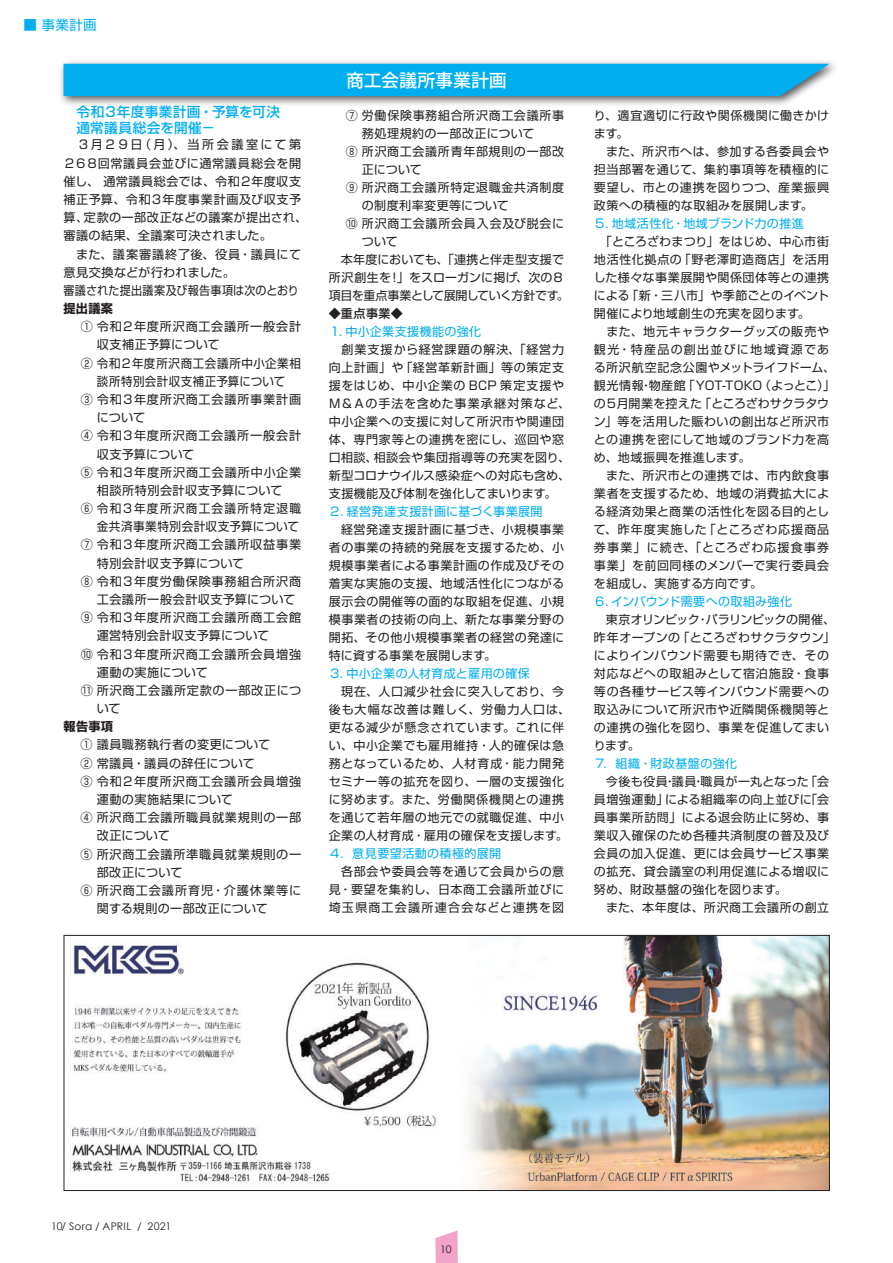
<style>
.page{position:relative;width:893px;height:1263px;background:#fff}
.page>*{position:absolute;margin:0;border:0;box-sizing:border-box;transform-origin:0 0}
.t1{font:500 18px "Koz Go Pr 6 N";letter-spacing:-.005em;color:#fff}
.t2{font:500 13.65px/15.1px "Shin Go Pro";letter-spacing:.02em;color:#00aeef}
.t3{font:13.5px "Shin Go Pro";color:#00aeef}
.t4{font:12.15px/18.1px "Shin Go Pro";letter-spacing:.05em;color:#231f20}
.t5{font:12.15px "Shin Go Pro";letter-spacing:.025em;color:#231f20}
.t6{font:12.15px "Shin Go Pro";letter-spacing:.03em;color:#231f20}
.t7{font:12.15px "Shin Go Pro";letter-spacing:.02em;color:#231f20}
.t8{font:12.15px "Shin Go Pro";letter-spacing:.015em;color:#231f20}
.t9{font:12.15px "Shin Go Pro";letter-spacing:.11em;color:#231f20}
.t10{font:12.15px "Shin Go Pro";letter-spacing:.05em;color:#231f20;scale:.96 1}
.t11{font:12.15px "Shin Go Pro";letter-spacing:.075em;color:#231f20}
.t12{font:12.15px "Shin Go Pro";letter-spacing:.03em;color:#231f20;scale:.95 1}
.t13{font:12.15px "Shin Go Pro";letter-spacing:.01em;color:#231f20}
.t14{font:700 12.15px "Shin Go Pro";letter-spacing:.03em;color:#231f20}
.t15{font:12px/18px "Shin Go Pro";letter-spacing:.04em;color:#231f20}
.t16{font:12px "Shin Go Pro";letter-spacing:.035em;color:#00aeef}
.t17{font:12px "Shin Go Pro";letter-spacing:.06em;color:#231f20}
.t18{font:12px "Shin Go Pro";letter-spacing:-.035em;color:#231f20}
.t19{font:12px "Shin Go Pro";letter-spacing:.015em;color:#231f20}
.t20{font:12px "Shin Go Pro";letter-spacing:.01em;color:#231f20}
.t21{font:500 12px "Shin Go Pro";color:#231f20}
.t22{font:10.5px "Century Gothic";letter-spacing:.02em;color:#231f20}
.s1{font-size:12.15px}
</style>
<div class="page">
<svg style="left:435px;top:1230px;width:23px;height:33px"></svg>
<div style="left:58px;top:59px;width:781px;height:48px;background:#231f20;opacity:.75"></div>
<div style="left:64px;top:64px;width:765px;height:32px;background:#00aeef"></div>
<img style="left:70px;top:937px;width:758px;height:252px">
<div style="left:64px;top:935px;width:766px;height:256px;border:1px solid #231f20"></div>
<p class="t3" style="left:23px;top:14px;width:75px">■ 事業計画</p>
<p class="t2" style="left:76px;top:103px;width:205px">令和３年度事業計画・予算を可決通常議員総会を開催－</p>
<p class="t4" style="left:64px;top:134px;width:245px">　３月２９日（月）、当所会議室にて第<br>２６８回常議員会並びに通常議員総会を開催し、 通常議員総会では、令和２年度収支補正予算、令和３年度事業計画及び収支予算、定款の一部改正などの議案が提出され、審議の結果、全議案可決されました。<br>　また、議案審議終了後、役員・議員にて意見交換などが行われました。<br>審議された提出議案及び報告事項は次のとおり</p>
<p class="t14" style="left:64px;top:299px;width:51px">提出議案</p>
<p class="t4" style="left:81px;top:316px;width:222px">① 令和２年度所沢商工会議所一般会計</p>
<p class="t8" style="left:97px;top:335px;width:124px">収支補正予算について</p>
<p class="t4" style="left:81px;top:352px;width:222px">② 令和２年度所沢商工会議所中小企業相</p>
<p class="t12" style="left:97px;top:371px;width:200px">談所特別会計収支補正予算について</p>
<p class="t4" style="left:81px;top:389px;width:222px">③ 令和３年度所沢商工会議所事業計画</p>
<p class="t4" style="left:97px;top:407px;width:50px">について</p>
<p class="t4" style="left:81px;top:425px;width:222px">④ 令和３年度所沢商工会議所一般会計</p>
<p class="t13" style="left:97px;top:444px;width:99px">収支予算について</p>
<p class="t4" style="left:81px;top:462px;width:222px">⑤ 令和３年度所沢商工会議所中小企業</p>
<p class="t5" style="left:97px;top:480px;width:187px">相談所特別会計収支予算について</p>
<p class="t9" style="left:81px;top:498px;width:222px">⑥ 令和３年度所沢商工会議所特定退職</p>
<p class="t10" style="left:97px;top:517px;width:212px">金共済事業特別会計収支予算について</p>
<p class="t4" style="left:81px;top:534px;width:222px">⑦ 令和３年度所沢商工会議所収益事業</p>
<p class="t8" style="left:97px;top:553px;width:149px">特別会計収支予算について</p>
<p class="t4" style="left:81px;top:571px;width:222px">⑧ 令和３年度労働保険事務組合所沢商</p>
<p class="t4" style="left:97px;top:589px;width:200px">工会議所一般会計収支予算について</p>
<p class="t4" style="left:81px;top:607px;width:222px">⑨ 令和３年度所沢商工会議所商工会館</p>
<p class="t7" style="left:97px;top:626px;width:174px">運営特別会計収支予算について</p>
<p class="t4" style="left:81px;top:643px;width:222px">⑩ 令和３年度所沢商工会議所会員増強</p>
<p class="t7" style="left:97px;top:662px;width:112px">運動の実施について</p>
<p class="t4" style="left:81px;top:680px;width:222px">⑪ 所沢商工会議所定款の一部改正につ</p>
<p class="t4" style="left:97px;top:698px;width:25px">いて</p>
<p class="t14" style="left:64px;top:717px;width:51px">報告事項</p>
<p class="t6" style="left:81px;top:735px;width:191px">① 議員職務執行者の変更について</p>
<p class="t5" style="left:81px;top:753px;width:176px">② 常議員・議員の辞任について</p>
<p class="t4" style="left:81px;top:771px;width:222px">③ 令和２年度所沢商工会議所会員増強</p>
<p class="t6" style="left:97px;top:789px;width:138px">運動の実施結果について</p>
<p class="t4" style="left:81px;top:807px;width:222px">④ 所沢商工会議所職員就業規則の一部</p>
<p class="t4" style="left:97px;top:825px;width:75px">改正について</p>
<p class="t4" style="left:81px;top:843px;width:222px">⑤ 所沢商工会議所準職員就業規則の一</p>
<p class="t13" style="left:97px;top:862px;width:87px">部改正について</p>
<p class="t11" style="left:81px;top:880px;width:222px">⑥ 所沢商工会議所育児・介護休業等に</p>
<p class="t15" style="left:97px;top:898px;width:173px"><span class="s1">関す</span>る規則の一部改正について</p>
<h1 class="t1" style="left:346px;top:70px;width:162px">商工会議所事業計画</h1>
<p class="t15" style="left:346px;top:105px;width:220px">⑦ 労働保険事務組合所沢商工会議所事</p>
<p class="t15" style="left:362px;top:123px;width:174px">務処理規約の一部改正について</p>
<p class="t17" style="left:346px;top:142px;width:220px">⑧ 所沢商工会議所青年部規則の一部改</p>
<p class="t15" style="left:362px;top:159px;width:61px">正について</p>
<p class="t17" style="left:346px;top:178px;width:220px">⑨ 所沢商工会議所特定退職金共済制度</p>
<p class="t15" style="left:362px;top:195px;width:149px">の制度利率変更等について</p>
<p class="t15" style="left:346px;top:213px;width:220px">⑩ 所沢商工会議所会員入会及び脱会に</p>
<p class="t15" style="left:362px;top:231px;width:37px">ついて</p>
<p class="t19" style="left:329px;top:250px;width:237px">　本年度においても、「連携と伴走型支援で</p>
<p class="t20" style="left:329px;top:268px;width:237px">所沢創生を！」をスローガンに掲げ、次の８</p>
<p class="t18" style="left:329px;top:286px;width:241px">項目を重点事業として展開していく方針です。</p>
<p class="t21" style="left:329px;top:304px;width:75px">◆重点事業◆</p>
<p class="t16" style="left:329px;top:322px;width:154px">１. 中小企業支援機能の強化</p>
<p class="t15" style="left:329px;top:339px;width:243px">　創業支援から経営課題の解決、「経営力向上計画」や「経営革新計画」等の策定支援をはじめ、中小企業の BCP 策定支援や<br>Ｍ＆Ａの手法を含めた事業承継対策など、中小企業への支援に対して所沢市や関連団体、専門家等との連携を密にし、巡回や窓口相談、相談会や集団指導等の充実を図り、新型コロナウイルス感染症への対応も含め、支援機能及び体制を強化してまいります。</p>
<p class="t16" style="left:329px;top:502px;width:215px">２. 経営発達支援計画に基づく事業展開</p>
<p class="t15" style="left:329px;top:519px;width:237px;text-align:justify">　経営発達支援計画に基づき、小規模事業者の事業の持続的発展を支援するため、小規模事業者による事業計画の作成及びその着実な実施の支援、地域活性化につながる展示会の開催等の面的な取組を促進、小規模事業者の技術の向上、新たな事業分野の開拓、その他小規模事業者の経営の発達に特に資する事業を展開します。</p>
<p class="t16" style="left:329px;top:664px;width:202px">３. 中小企業の人材育成と雇用の確保</p>
<p class="t15" style="left:329px;top:681px;width:243px">　現在、人口減少社会に突入しており、今後も大幅な改善は難しく、労働力人口は、更なる減少が懸念されています。これに伴い、中小企業でも雇用維持・人的確保は急務となっているため、人材育成・能力開発セミナー等の拡充を図り、一層の支援強化に努めます。また、労働関係機関との連携を通じて若年層の地元での就職促進、中小企業の人材育成・雇用の確保を支援します。</p>
<p class="t16" style="left:329px;top:844px;width:174px">４．意見要望活動の積極的展開</p>
<p class="t15" style="left:329px;top:861px;width:237px;text-align:justify">　各部会や委員会等を通じて会員からの意見・要望を集約し、日本商工会議所並びに埼玉県商工会議所連合会などと連携を図</p>
<p class="t15" style="left:594px;top:105px;width:237px">り、適宜適切に行政や関係機関に働きかけます。<br>　また、所沢市へは、参加する各委員会や担当部署を通じて、集約事項等を積極的に要望し、市との連携を図りつつ、産業振興政策への積極的な取組みを展開します。</p>
<p class="t16" style="left:594px;top:214px;width:212px">５. 地域活性化・地域ブランド力の推進</p>
<p class="t15" style="left:594px;top:231px;width:243px">　「ところざわまつり」をはじめ、中心市街地活性化拠点の「野老澤町造商店」を活用した様々な事業展開や関係団体等との連携による「新・三八市」や季節ごとのイベント開催により地域創生の充実を図ります。<br>　また、地元キャラクターグッズの販売や観光・特産品の創出並びに地域資源である所沢航空記念公園やメットライフドーム、観光情報・物産館「YOT-TOKO（よっとこ）」の５月開業を控えた「ところざわサクラタウン」等を活用した賑わいの創出など所沢市との連携を密にして地域のブランド力を高め、地域振興を推進します。<br>　また、所沢市との連携では、市内飲食事業者を支援するため、地域の消費拡大による経済効果と商業の活性化を図る目的として、昨年度実施した「ところざわ応援商品券事業」に続き、「ところざわ応援食事券事業」を前回同様のメンバーで実行委員会を組成し、実施する方向です。</p>
<p class="t16" style="left:594px;top:592px;width:200px">６. インバウンド需要への取組み強化</p>
<p class="t15" style="left:594px;top:609px;width:243px">　東京オリンピック・パラリンピックの開催、昨年オープンの「ところざわサクラタウン」によりインバウンド需要も期待でき、その対応などへの取組みとして宿泊施設・食事等の各種サービス等インバウンド需要への取込みについて所沢市や近隣関係機関等との連携の強化を図り、事業を促進してまいります。</p>
<p class="t16" style="left:594px;top:754px;width:145px">７．組織・財政基盤の強化</p>
<p class="t15" style="left:594px;top:771px;width:237px">　今後も役員・議員・職員が一丸となった「会員増強運動」による組織率の向上並びに「会員事業所訪問」による退会防止に努め、事業収入確保のため各種共済制度の普及及び会員の加入促進、更には会員サービス事業の拡充、貸会議室の利用促進による増収に努め、財政基盤の強化を図ります。<br>　また、本年度は、所沢商工会議所の創立</p>
<p class="t22" style="left:51px;top:1220px;width:122px">10/ Sora / APRIL / 2021</p>
<p class="t22" style="left:440px;top:1243px;width:13px">10</p>
</div>
